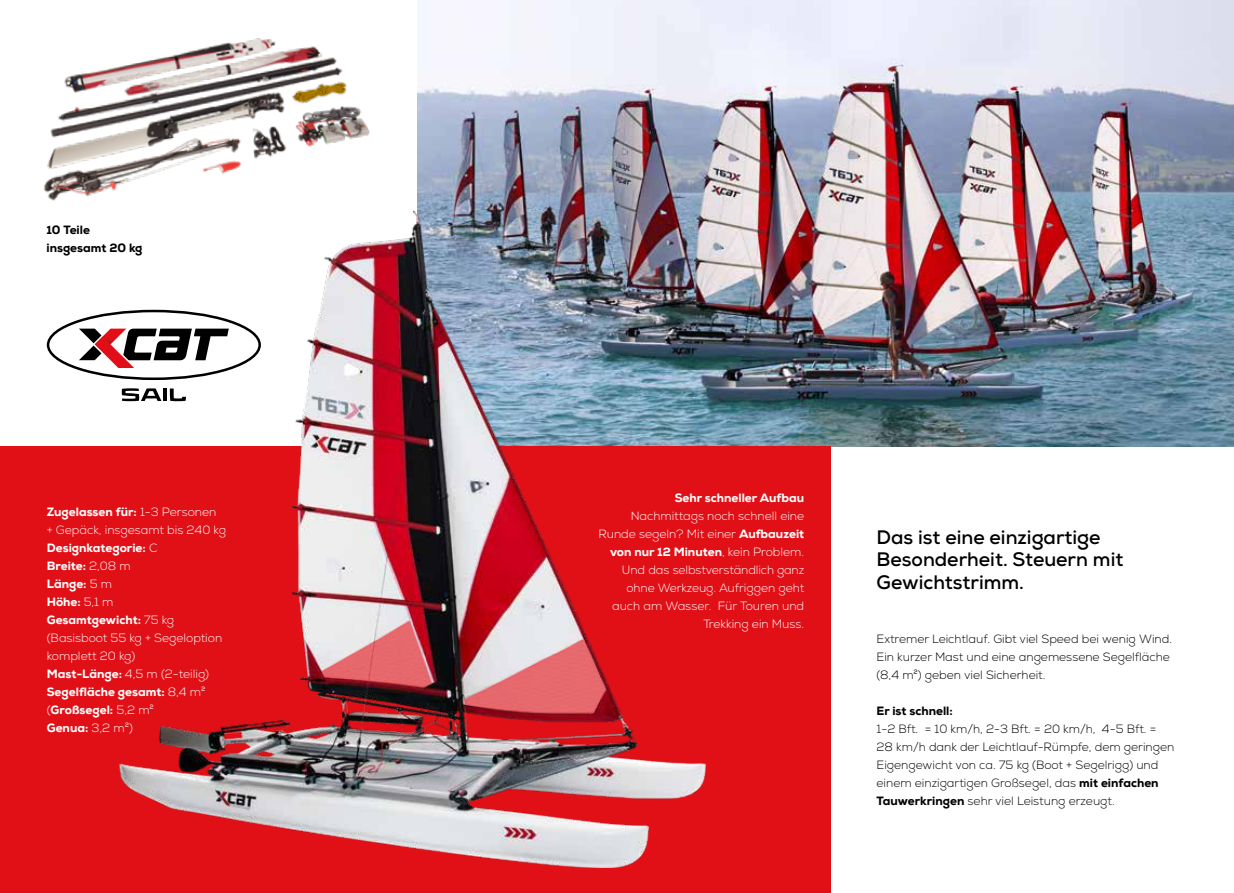
<style>
.page{position:relative;width:1234px;height:893px;background:#fff}
.page>*{position:absolute;margin:0;border:0;box-sizing:border-box;transform-origin:0 0}
.t1{font:700 19.5px/22.5px "Nexa";color:#000}
.t2{font:300 12px/18px "Nexa";color:#fff}
.t3{font:300 12px/18px "Nexa";color:#000}
.t4{font:800 12px/18px "Nexa";color:#000}
.t5{font:800 12px "Nexa";color:#fff}
.s1{font-weight:800}
</style>
<div class="page">
<img style="left:417px;top:0;width:816px;height:446px">
<div style="left:0;top:446px;width:830px;height:447px;background:#e11017"></div>
<img style="left:43px;top:38px;width:327px;height:163px">
<img style="left:119px;top:210px;width:586px;height:658px">
<svg style="left:122px;top:388px;width:39px;height:13px"></svg>
<hr style="left:163px;top:388px;width:4px;height:13px;background:#000">
<svg style="left:170px;top:388px;width:16px;height:13px"></svg>
<svg style="left:47px;top:310px;width:214px;height:70px"></svg>
<p class="t4" style="left:46px;top:221px;width:98px">10 Teile insgesamt 20 kg</p>
<p class="t2" style="left:47px;top:503px;width:181px"><span class="s1">Zugelassen für:</span> 1-3 Personen<br>+ Gepäck, insgesamt bis 240 kg<br><span class="s1">Designkategorie:</span> C<br><span class="s1">Breite:</span> 2,08 m<br><span class="s1">Länge:</span> 5 m<br><span class="s1">Höhe:</span> 5,1 m<br><span class="s1">Gesamtgewicht:</span> 75 kg (Basisboot 55 kg + Segeloption komplett 20 kg)<br><span class="s1">Mast-Länge:</span> 4,5 m (2-teilig)<br><span class="s1">Segelfläche gesamt:</span> 8,4 m² (<span class="s1">Großsegel:</span> 5,2 m²<br><span class="s1">Genua:</span> 3,2 m²)</p>
<p class="t5" style="left:674px;top:490px;width:131px">Sehr schneller Aufbau</p>
<p class="t2" style="left:598px;top:507px;width:207px;text-align:right">Nachmittags noch schnell eine<br>Runde segeln? Mit einer <span class="s1">Aufbauzeit von nur 12 Minuten</span>, kein Problem.<br>Und das selbstverständlich ganz ohne Werkzeug. Aufriggen geht auch am Wasser. Für Touren und<br>Trekking ein Muss.</p>
<h1 class="t1" style="left:876px;top:526px;width:248px">Das ist eine einzigartige<br>Besonderheit. Steuern mit<br>Gewichtstrimm.</h1>
<p class="t3" style="left:876px;top:630px;width:297px">Extremer Leichtlauf. Gibt viel Speed bei wenig Wind.<br>Ein kurzer Mast und eine angemessene Segelfläche (8,4 m²) geben viel Sicherheit.</p>
<p class="t4" style="left:876px;top:702px;width:78px">Er ist schnell:</p>
<p class="t3" style="left:876px;top:720px;width:299px">1-2 Bft. = 10 km/h, 2-3 Bft. = 20 km/h, 4-5 Bft. = 28 km/h dank der Leichtlauf-Rümpfe, dem geringen Eigengewicht von ca. 75 kg (Boot + Segelrigg) und einem einzigartigen Großsegel, das <span class="s1">mit einfachen Tauwerkringen</span> sehr viel Leistung erzeugt.</p>
</div>
